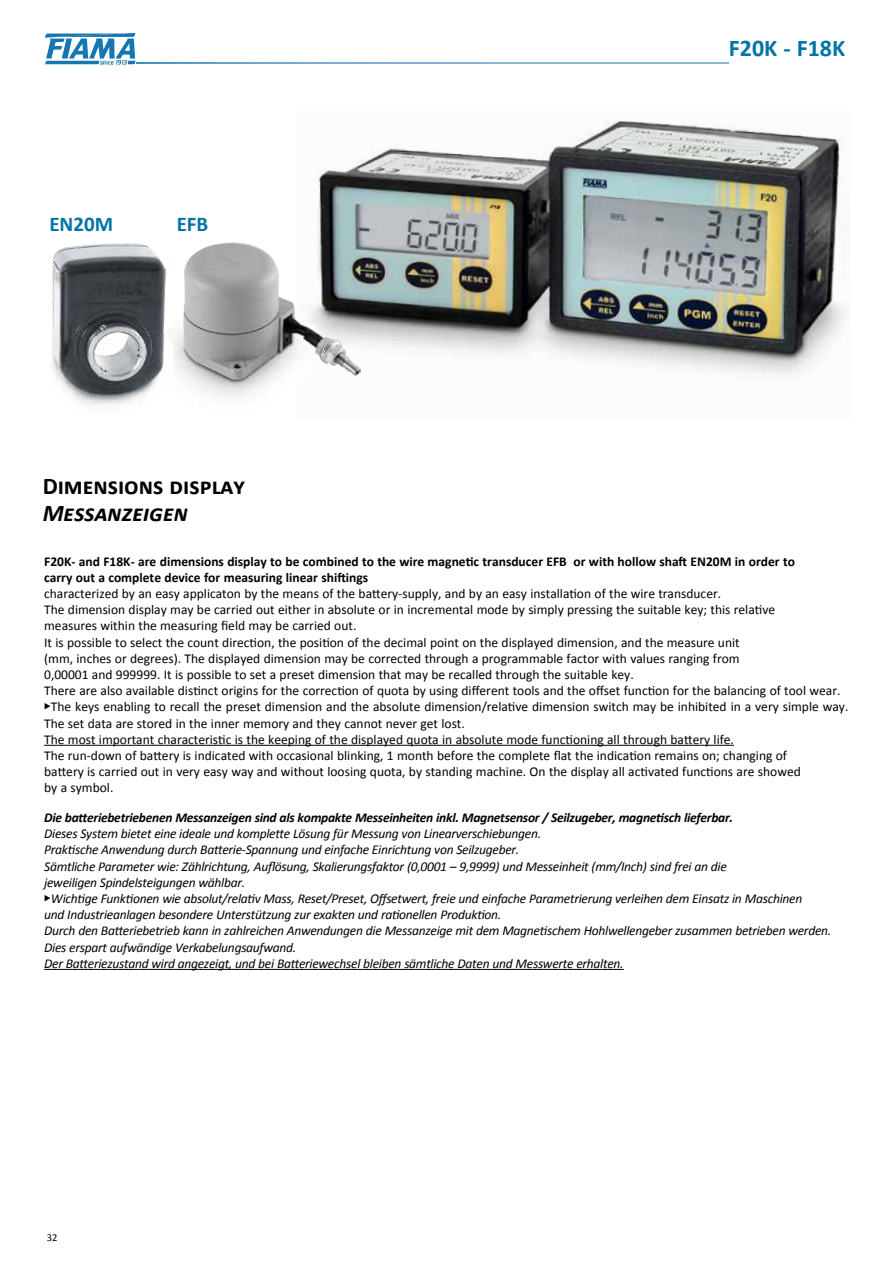
<style>
.page{position:relative;width:893px;height:1263px;background:#fff}
.page>*{position:absolute;margin:0;border:0;box-sizing:border-box;transform-origin:0 0}
.t1{font:700 24px "Calibri";color:#000}
.t2{font:italic 700 24px "Calibri";color:#000}
.t3{font:700 24px "Calibri";color:#0074a6}
.t4{font:700 21px "Calibri";color:#0074a6}
.t5{font:13.5px/16.2px "Calibri";color:#000}
.t6{font:italic 13.5px/16.2px "Calibri";letter-spacing:-.02em;color:#000}
.t7{font:700 13.5px/16.2px "Calibri";color:#000}
.t8{font:italic 700 13.5px "Calibri";letter-spacing:-.02em;color:#000}
.t9{font:10.5px "Calibri";color:#000}
.s1{font-family:"MS Gothic"}
.s2{font-family:"MS Gothic";font-style:normal}
</style>
<div class="page">
<hr style="left:44px;top:745px;width:690px;height:1px;background:#000">
<hr style="left:44px;top:969px;width:580px;height:1px;background:#000">
<img style="left:317px;top:121px;width:529px;height:255px">
<img style="left:174px;top:242px;width:187px;height:155px">
<img style="left:52px;top:243px;width:114px;height:162px">
<svg style="left:45px;top:33px;width:91px;height:32px"></svg>
<svg style="left:136px;top:62px;width:593px;height:2px"></svg>
<h2 class="t4" style="left:49px;top:211px;width:65px">EN20M</h2>
<h2 class="t4" style="left:177px;top:210px;width:33px">EFB</h2>
<h1 class="t3" style="left:729px;top:33px;width:118px">F20K - F18K</h1>
<h1 class="t1" style="left:43px;top:471px;width:204px">Dimensions display</h1>
<h1 class="t2" style="left:43px;top:498px;width:147px">Messanzeigen</h1>
<p class="t7" style="left:44px;top:553px;width:752px">F20K- and F18K- are dimensions display to be combined to the wire magnetic transducer EFB or with hollow shaft EN20M in order to carry out a complete device for measuring linear shiftings</p>
<p class="t5" style="left:44px;top:585px;width:806px">characterized by an easy applicaton by the means of the battery-supply, and by an easy installation of the wire transducer.<br>The dimension display may be carried out either in absolute or in incremental mode by simply pressing the suitable key; this relative<br>measures within the measuring field may be carried out.<br>It is possible to select the count direction, the position of the decimal point on the displayed dimension, and the measure unit<br>(mm, inches or degrees). The displayed dimension may be corrected through a programmable factor with values ranging from<br>0,00001 and 999999. It is possible to set a preset dimension that may be recalled through the suitable key.<br>There are also available distinct origins for the correction of quota by using different tools and the offset function for the balancing of tool wear. <span class="s1">▶</span>The keys enabling to recall the preset dimension and the absolute dimension/relative dimension switch may be inhibited in a very simple way.<br>The set data are stored in the inner memory and they cannot never get lost.<br>The most important characteristic is the keeping of the displayed quota in absolute mode functioning all through battery life.<br>The run-down of battery is indicated with occasional blinking, 1 month before the complete flat the indication remains on; changing of<br>battery is carried out in very easy way and without loosing quota, by standing machine. On the display all activated functions are showed<br>by a symbol.</p>
<p class="t8" style="left:44px;top:809px;width:691px">Die batteriebetriebenen Messanzeigen sind als kompakte Messeinheiten inkl. Magnetsensor / Seilzugeber, magnetisch lieferbar.</p>
<p class="t6" style="left:44px;top:825px;width:789px">Dieses System bietet eine ideale und komplette Lösung für Messung von Linearverschiebungen.<br>Praktische Anwendung durch Batterie-Spannung und einfache Einrichtung von Seilzugeber.<br>Sämtliche Parameter wie: Zählrichtung, Auflösung, Skalierungsfaktor (0,0001 – 9,9999) und Messeinheit (mm/Inch) sind frei an die<br>jeweiligen Spindelsteigungen wählbar.<br><span class="s2">▶</span>Wichtige Funktionen wie absolut/relativ Mass, Reset/Preset, Offsetwert, freie und einfache Parametrierung verleihen dem Einsatz in Maschinen<br>und Industrieanlagen besondere Unterstützung zur exakten und rationellen Produktion.<br>Durch den Batteriebetrieb kann in zahlreichen Anwendungen die Messanzeige mit dem Magnetischem Hohlwellengeber zusammen betrieben werden.<br>Dies erspart aufwändige Verkabelungsaufwand.<br>Der Batteriezustand wird angezeigt, und bei Batteriewechsel bleiben sämtliche Daten und Messwerte erhalten.</p>
<p class="t9" style="left:47px;top:1231px;width:12px">32</p>
</div>
